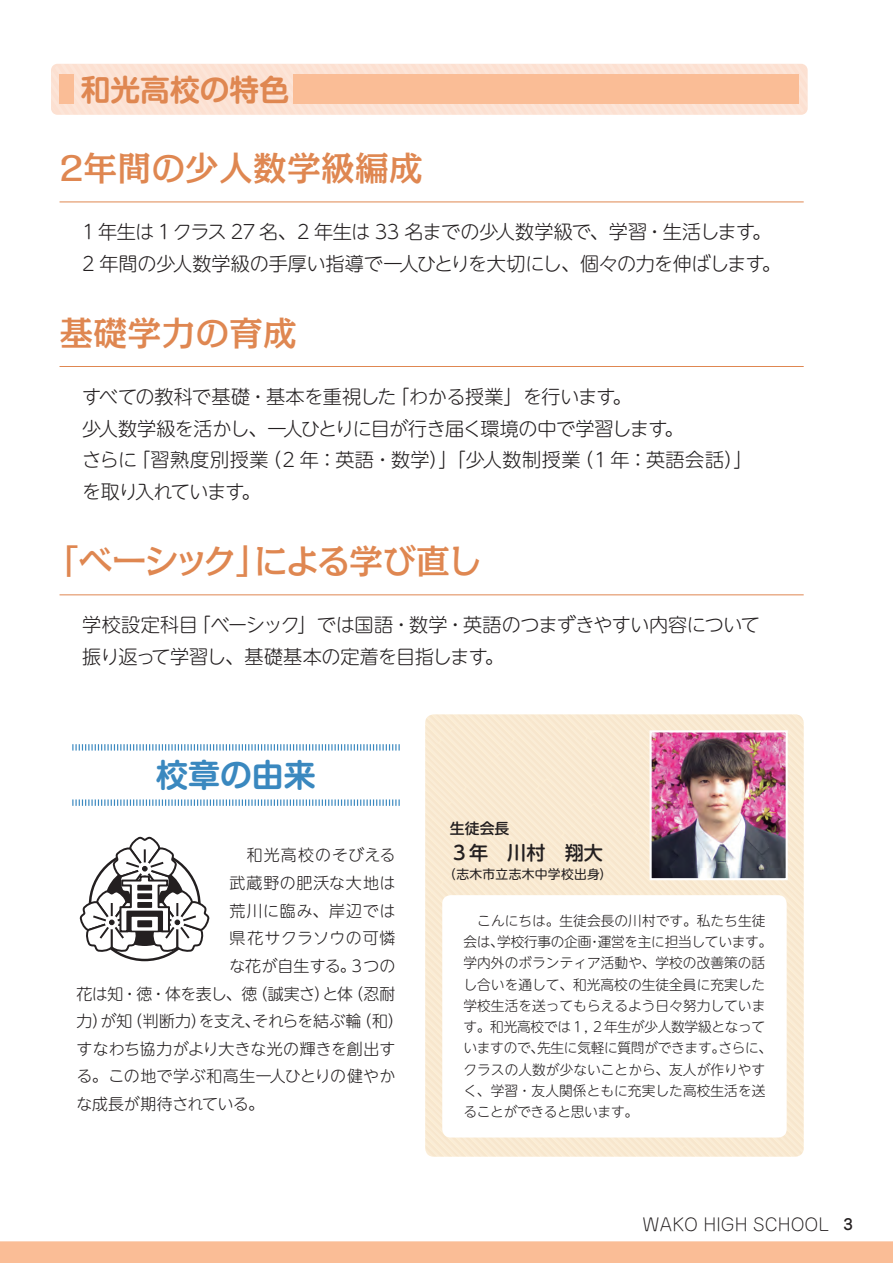
<style>
.page{position:relative;width:893px;height:1263px;background:#fff}
.page>*{position:absolute;margin:0;border:0;box-sizing:border-box;transform-origin:0 0}
.t1{font:500 33.9px "Kakumin Pro";color:#df8751}
.t2{font:500 33.9px "Kakumin Pro";letter-spacing:-.055em;color:#df8751}
.t3{font:700 31.95px "Shin M Go Pro De";color:#3a88bf}
.t4{font:700 29.7px "Shin M Go Pro De";color:#df8751}
.t5{font:300 19.2px/32px "UD Shin M Go Pro";letter-spacing:-.025em;color:#231f20}
.t6{font:500 19.2px "UD Shin M Go Pro";color:#231f20}
.t7{font:300 16.95px "Jun 101 Pro";color:#231f20}
.t8{font:300 15.9px "UD Shin M Go Pro";letter-spacing:.01em;color:#231f20}
.t9{font:300 15.9px "UD Shin M Go Pro";letter-spacing:-.03em;color:#231f20}
.t10{font:300 15.9px "UD Shin M Go Pro";letter-spacing:-.02em;color:#231f20}
.t11{font:300 15.9px "UD Shin M Go Pro";letter-spacing:.07em;color:#231f20}
.t12{font:300 15.9px "UD Shin M Go Pro";letter-spacing:.045em;color:#231f20}
.t13{font:300 15.9px "UD Shin M Go Pro";letter-spacing:.05em;color:#231f20}
.t14{font:300 15.9px "UD Shin M Go Pro";letter-spacing:.04em;color:#231f20}
.t15{font:500 14.85px "UD Shin M Go Pro";color:#231f20}
.t16{font:300 13.8px/21.3px "UD Shin M Go Pro";letter-spacing:.005em;color:#231f20}
.t17{font:12.75px "UD Shin M Go Pro";letter-spacing:.02em;color:#231f20}
.s1{font-family:"Jun 34 Pro";font-weight:500;font-size:14.85px}
</style>
<div class="page">
<div style="left:0;top:1242px;width:893px;height:21px;background:#fabd96"></div>
<div style="left:425px;top:714px;width:379px;height:443px;background:#f9e8d0"></div>
<div style="left:442px;top:895px;width:345px;height:242px;background:#fff;border-radius:9px"></div>
<div style="left:51px;top:64px;width:757px;height:51px;background:#fce1d3"></div>
<div style="left:59px;top:74px;width:15px;height:30px;background:#fabd96"></div>
<div style="left:293px;top:74px;width:506px;height:30px;background:#fabd96"></div>
<svg style="left:72px;top:799px;width:328px;height:7px"></svg>
<svg style="left:72px;top:744px;width:328px;height:6px"></svg>
<img style="left:652px;top:733px;width:133px;height:144px">
<div style="left:649px;top:730px;width:139px;height:150px;border:2px solid #fff"></div>
<svg style="left:79px;top:836px;width:130px;height:118px"></svg>
<div style="left:131px;top:916px;width:28px;height:15px;background:#fff"></div>
<div style="left:130px;top:915px;width:29px;height:17px;border:1px solid #231f20"></div>
<hr style="left:138px;top:903px;width:13px;height:4px;background:#231f20">
<div style="left:137px;top:902px;width:15px;height:6px;border:1px solid #231f20"></div>
<hr style="left:138px;top:894px;width:13px;height:4px;background:#231f20">
<div style="left:137px;top:893px;width:15px;height:6px;border:1px solid #231f20"></div>
<div style="left:138px;top:885px;width:13px;height:5px;background:#231f20"></div>
<div style="left:137px;top:885px;width:15px;height:5px;border:1px solid #231f20"></div>
<div style="left:138px;top:921px;width:13px;height:5px;background:#231f20"></div>
<div style="left:137px;top:920px;width:15px;height:7px;border:1px solid #231f20"></div>
<hr style="left:60px;top:201px;width:744px;height:1px;background:#df8751">
<hr style="left:60px;top:366px;width:744px;height:1px;background:#df8751">
<hr style="left:60px;top:594px;width:744px;height:1px;background:#df8751">
<h3 class="t4" style="left:81px;top:65px;width:210px">和光高校の特色</h3>
<h1 class="t1" style="left:60px;top:142px;width:365px">2年間の少人数学級編成</h1>
<p class="t5" style="left:82px;top:215px;width:700px">1 年生は 1クラス 27 名、2 年生は 33 名までの少人数学級で、学習・生活します。<br>2 年間の少人数学級の手厚い指導で一人ひとりを大切にし、個々の力を伸ばします。</p>
<h1 class="t1" style="left:60px;top:306px;width:239px">基礎学力の育成</h1>
<p class="t5" style="left:82px;top:379px;width:672px">すべての教科で基礎・基本を重視した「わかる授業」を行います。<br>少人数学級を活かし、一人ひとりに目が行き届く環境の中で学習します。<br>さらに「習熟度別授業（2 年：英語・数学）」「少人数制授業（1 年：英語会話）」を取り入れています。</p>
<h1 class="t2" style="left:45px;top:534px;width:438px">「ベーシック」による学び直し</h1>
<p class="t5" style="left:82px;top:608px;width:679px">学校設定科目「ベーシック」では国語・数学・英語のつまずきやすい内容について振り返って学習し、基礎基本の定着を目指します。</p>
<h2 class="t3" style="left:156px;top:749px;width:161px">校章の由来</h2>
<p class="t11" style="left:230px;top:842px;width:167px">　和光高校のそびえる</p>
<p class="t12" style="left:230px;top:870px;width:167px">武蔵野の肥沃な大地は</p>
<p class="t13" style="left:230px;top:898px;width:167px">荒川に臨み、岸辺では</p>
<p class="t14" style="left:230px;top:925px;width:167px">県花サクラソウの可憐</p>
<p class="t8" style="left:230px;top:953px;width:167px">な花が自生する。３つの</p>
<p class="t9" style="left:77px;top:981px;width:320px">花は知・徳・体を表し、徳（誠実さ）と体（忍耐</p>
<p class="t8" style="left:77px;top:1008px;width:328px">力）が知（判断力）を支え、それらを結ぶ輪（和）</p>
<p class="t8" style="left:77px;top:1036px;width:320px">すなわち協力がより大きな光の輝きを創出す</p>
<p class="t8" style="left:77px;top:1063px;width:320px">る。この地で学ぶ和高生一人ひとりの健やか</p>
<p class="t10" style="left:77px;top:1091px;width:189px">な成長が期待されている。</p>
<p class="t15" style="left:450px;top:817px;width:61px">生徒会長</p>
<p class="t6" style="left:450px;top:837px;width:155px">３年　川村　翔大</p>
<p class="t17" style="left:443px;top:863px;width:170px">（志木市立志木中学校出身）</p>
<p class="t16" style="left:463px;top:909px;width:310px">　こんにちは。生徒会長の川村です。私たち生徒会は、学校行事の企画・運営を主に担当しています。学内外のボランティア活動や、学校の改善策の話し合いを通して、和光高校の生徒全員に充実した学校生活を送ってもらえるよう日々努力しています。和光高校では１，２年生が少人数学級となっていますので、先生に気軽に質問ができます。さらに、クラスの人数が少ないことから、友人が作りやすく、学習・友人関係ともに充実した高校生活を送ることができると思います。</p>
<p class="t7" style="left:642px;top:1211px;width:212px">WAKO HIGH SCHOOL <span class="s1">3</span></p>
</div>
